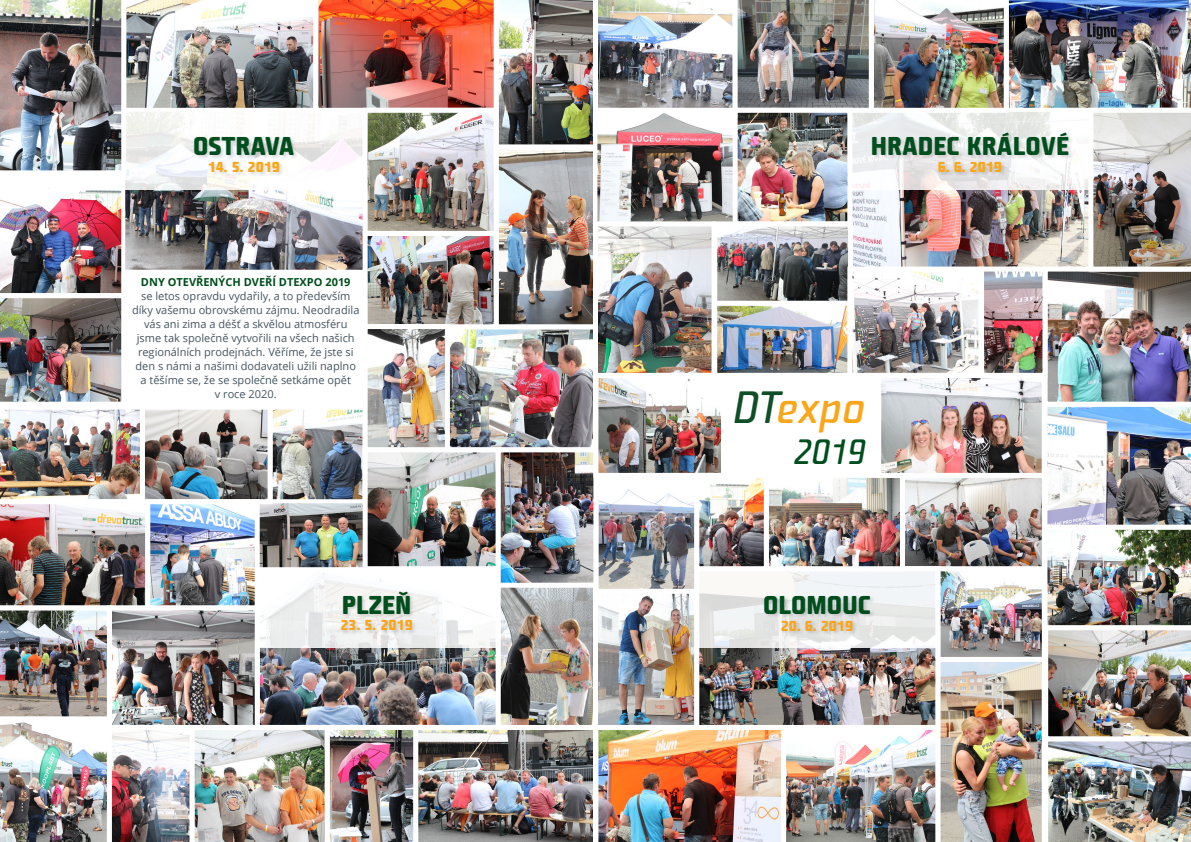
<style>
.page{position:relative;width:1191px;height:842px;background:#fff}
.page>*{position:absolute;margin:0;border:0;box-sizing:border-box;transform-origin:0 0}
.t1{font:italic 500 43.8px "Fishmonger K";color:#faa61a}
.t2{font:italic 500 34.1px "Fishmonger K";color:#004e1d}
.t3{font:500 25px "Fishmonger K";color:#004e1d}
.t4{font:500 14px "Fishmonger K";color:#faa61a}
.t5{font:11px/14px "Open Sans";color:#455560;text-align:center}
.t6{font:700 11px "Open Sans";color:#004e1d}
.s1{color:#0f4e27}
</style>
<div class="page">
<img style="left:0;top:0;width:1191px;height:842px">
<svg style="left:125px;top:111px;width:239px;height:79px"></svg>
<div style="left:193px;top:136px;width:106px;height:42px;background:#000;opacity:.15"></div>
<svg style="left:258px;top:570px;width:239px;height:78px"></svg>
<div style="left:340px;top:590px;width:77px;height:46px;background:#000;opacity:.15"></div>
<svg style="left:851px;top:111px;width:239px;height:79px"></svg>
<div style="left:871px;top:132px;width:202px;height:45px;background:#000;opacity:.15"></div>
<svg style="left:697px;top:570px;width:239px;height:78px"></svg>
<div style="left:763px;top:595px;width:112px;height:41px;background:#000;opacity:.15"></div>
<h3 class="t3" style="left:193px;top:131px;width:103px">OSTRAVA</h3>
<p class="t4" style="left:208px;top:159px;width:74px">14. 5. 2019</p>
<p class="t6" style="left:141px;top:274px;width:35px">DNY OTEVŘEN</p>
<p class="t6" style="left:218px;top:274px;width:33px">ÝCH DVEŘÍ</p>
<p class="t6" style="left:279px;top:274px;width:73px">DTEXPO 2019</p>
<p class="t5" style="left:132px;top:289px;width:229px">se letos opravdu vydařily, a to především díky vašemu obrovskému zájmu. Neodradila vás ani zima a déšť a skvělou atmosféru jsme tak společně vytvořili na všech našich regionálních prodejnách. Věříme, že jste si den s námi a našimi dodavateli užili naplno a těšíme se, že se společně setkáme opět<br>v roce 2020.</p>
<h3 class="t3" style="left:342px;top:589px;width:71px">PLZEŇ</h3>
<p class="t4" style="left:340px;top:617px;width:74px">23. 5. 2019</p>
<h3 class="t3" style="left:871px;top:131px;width:200px">HRADEC KRÁLOVÉ</h3>
<p class="t4" style="left:938px;top:159px;width:66px">6. 6. 2019</p>
<h1 class="t1" style="left:733px;top:382px;width:133px"><span class="s1">DT</span>expo</h1>
<h2 class="t2" style="left:794px;top:432px;width:73px">2019</h2>
<h3 class="t3" style="left:763px;top:590px;width:109px">OLOMOUC</h3>
<p class="t4" style="left:781px;top:617px;width:74px">20. 6. 2019</p>
</div>
